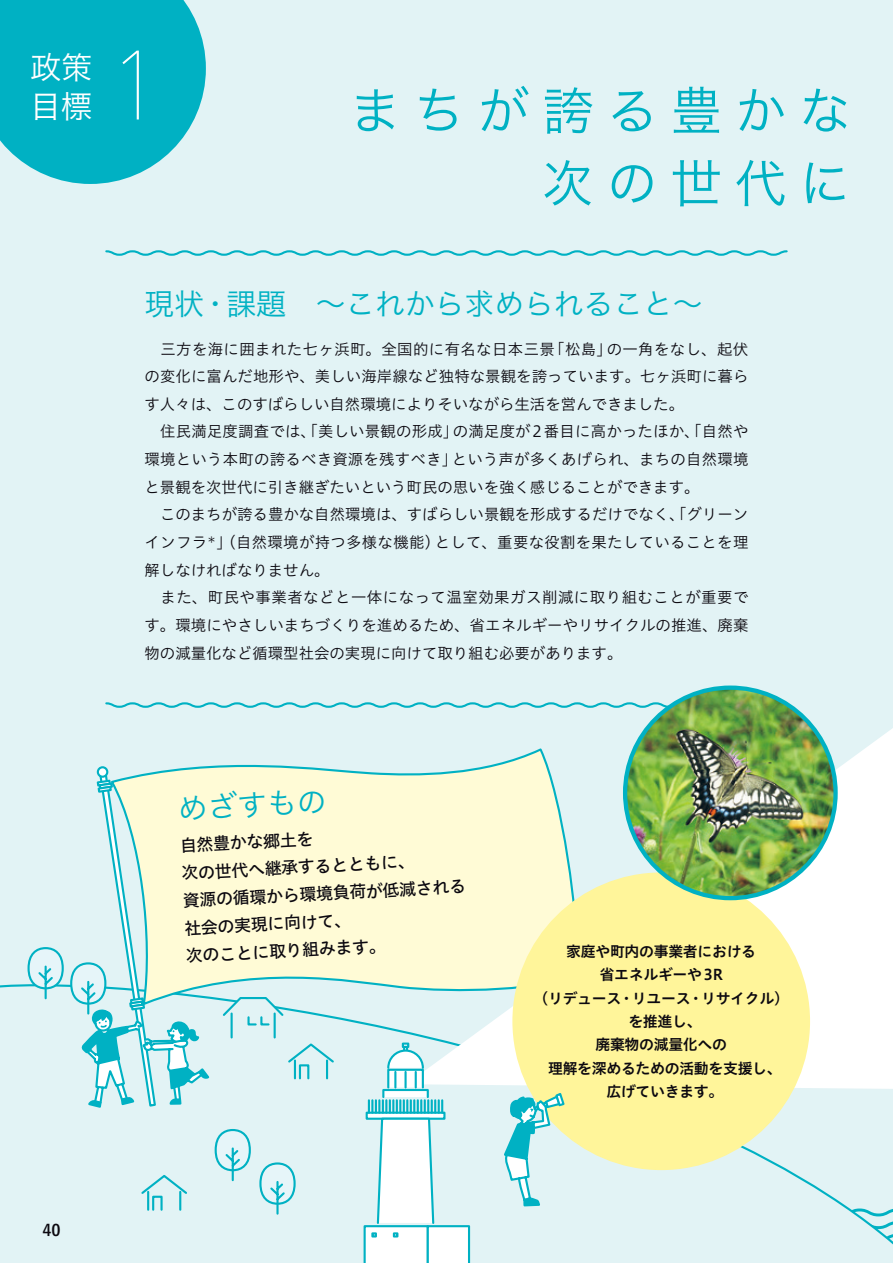
<style>
.page{position:relative;width:893px;height:1263px;background:#e2f3f5}
.page>*{position:absolute;margin:0;border:0;box-sizing:border-box;transform-origin:0 0}
.t1{font:200 97.2px "Avenir Next";color:#fff}
.t2{font:51px/72.3px "Hira Kaku Pro N W3";letter-spacing:.26em;color:#00b1c3;text-align:right}
.t3{font:31.05px/38.8px "Hira Kaku Pro N W3";color:#fff}
.t4{font:29.7px "Hira Kaku Pro N W3";color:#00b1c3}
.t5{font:16.95px/27.6px "Hiragino UD Sans Std N W5";color:#0c0910}
.t6{font:700 15.9px "Yu Go";color:#0c0910}
.t7{font:15.45px/27.6px "Hiragino UD Sans Std N W3";letter-spacing:.005em;color:#0c0910}
.t8{font:14.85px/23.4px "Hiragino UD Sans Std N W6";letter-spacing:-.02em;color:#0c0910;text-align:center}
</style>
<div class="page">
<svg style="left:0;top:971px;width:893px;height:292px"></svg>
<svg style="left:71px;top:963px;width:34px;height:40px"></svg>
<div style="left:70px;top:962px;width:36px;height:43px;border:2px solid #00b1c3;border-radius:50%"></div>
<div style="left:29px;top:948px;width:34px;height:40px;background:#e6f5f9;border-radius:50%"></div>
<div style="left:28px;top:947px;width:36px;height:42px;border:2px solid #00b1c3;border-radius:50%"></div>
<svg style="left:36px;top:965px;width:19px;height:35px"></svg>
<svg style="left:221px;top:1007px;width:115px;height:73px"></svg>
<svg style="left:420px;top:728px;width:473px;height:361px;fill:#fff"></svg>
<svg style="left:402px;top:1042px;width:7px;height:4px"></svg>
<svg style="left:387px;top:1087px;width:37px;height:1px"></svg>
<svg style="left:386px;top:1046px;width:39px;height:41px"></svg>
<div style="left:382px;top:1089px;width:47px;height:9px;background:#fff;border:2px solid #00b1c3"></div>
<svg style="left:364px;top:1100px;width:106px;height:163px"></svg>
<div style="left:216px;top:1130px;width:34px;height:40px;background:#e6f5f9;border-radius:50%"></div>
<div style="left:215px;top:1129px;width:36px;height:42px;border:2px solid #00b1c3;border-radius:50%"></div>
<svg style="left:224px;top:1147px;width:18px;height:35px"></svg>
<div style="left:260px;top:1163px;width:35px;height:41px;background:#e6f5f9;border-radius:50%"></div>
<div style="left:259px;top:1162px;width:37px;height:43px;border:2px solid #00b1c3;border-radius:50%"></div>
<svg style="left:268px;top:1181px;width:19px;height:35px"></svg>
<svg style="left:139px;top:1173px;width:50px;height:39px"></svg>
<svg style="left:154px;top:747px;width:426px;height:260px"></svg>
<svg style="left:79px;top:772px;width:132px;height:337px"></svg>
<div style="left:98px;top:767px;width:9px;height:10px;background:#fff;border-radius:50%"></div>
<div style="left:97px;top:766px;width:11px;height:12px;border:2px solid #00b1c3;border-radius:50%"></div>
<svg style="left:0;top:0;width:206px;height:184px;background:#1bb8c9"></svg>
<div style="left:512px;top:872px;width:298px;height:298px;background:#fff59a;border-radius:50%"></div>
<svg style="left:502px;top:1035px;width:64px;height:172px"></svg>
<svg style="left:105px;top:701px;width:684px;height:8px"></svg>
<svg style="left:105px;top:250px;width:683px;height:6px"></svg>
<img style="left:625px;top:688px;width:211px;height:210px;border-radius:105px">
<h3 class="t3" style="left:30px;top:46px;width:64px">政策目標</h3>
<h1 class="t1" style="left:109px;top:4px;width:56px">1</h1>
<h2 class="t2" style="left:349px;top:71px;width:503px">まちが誇る豊かな次の世代に</h2>
<h3 class="t4" style="left:145px;top:278px;width:560px">現状・課題　〜これから求められること〜</h3>
<p class="t7" style="left:145px;top:334px;width:605px">　三方を海に囲まれた七ヶ浜町。全国的に有名な日本三景「松島」の一角をなし、起伏の変化に富んだ地形や、美しい海岸線など独特な景観を誇っています。七ヶ浜町に暮らす人々は、このすばらしい自然環境によりそいながら生活を営んできました。<br>　住民満足度調査では、「美しい景観の形成」の満足度が2番目に高かったほか、「自然や環境という本町の誇るべき資源を残すべき」という声が多くあげられ、まちの自然環境と景観を次世代に引き継ぎたいという町民の思いを強く感じることができます。<br>　このまちが誇る豊かな自然環境は、すばらしい景観を形成するだけでなく、「グリーンインフラ<sup>＊</sup>」（自然環境が持つ多様な機能）として、重要な役割を果たしていることを理解しなければなりません。<br>　また、町民や事業者などと一体になって温室効果ガス削減に取り組むことが重要です。環境にやさしいまちづくりを進めるため、省エネルギーやリサイクルの推進、廃棄物の減量化など循環型社会の実現に向けて取り組む必要があります。</p>
<p class="t6" style="left:43px;top:1221px;width:20px">40</p>
<h3 class="t4" style="left:177px;top:782px;width:150px;rotate:-3deg">めざすもの</h3>
<p class="t5" style="left:179px;top:831px;width:285px;rotate:-3deg">自然豊かな郷土を<br>次の世代へ継承するとともに、<br>資源の循環から環境負荷が低減される社会の実現に向けて、<br>次のことに取り組みます。</p>
<p class="t8" style="left:533px;top:939px;width:257px">家庭や町内の事業者における<br>省エネルギーや3R<br>（リデュース・リユース・リサイクル）を推進し、<br>廃棄物の減量化への<br>理解を深めるための活動を支援し、<br>広げていきます。</p>
</div>
